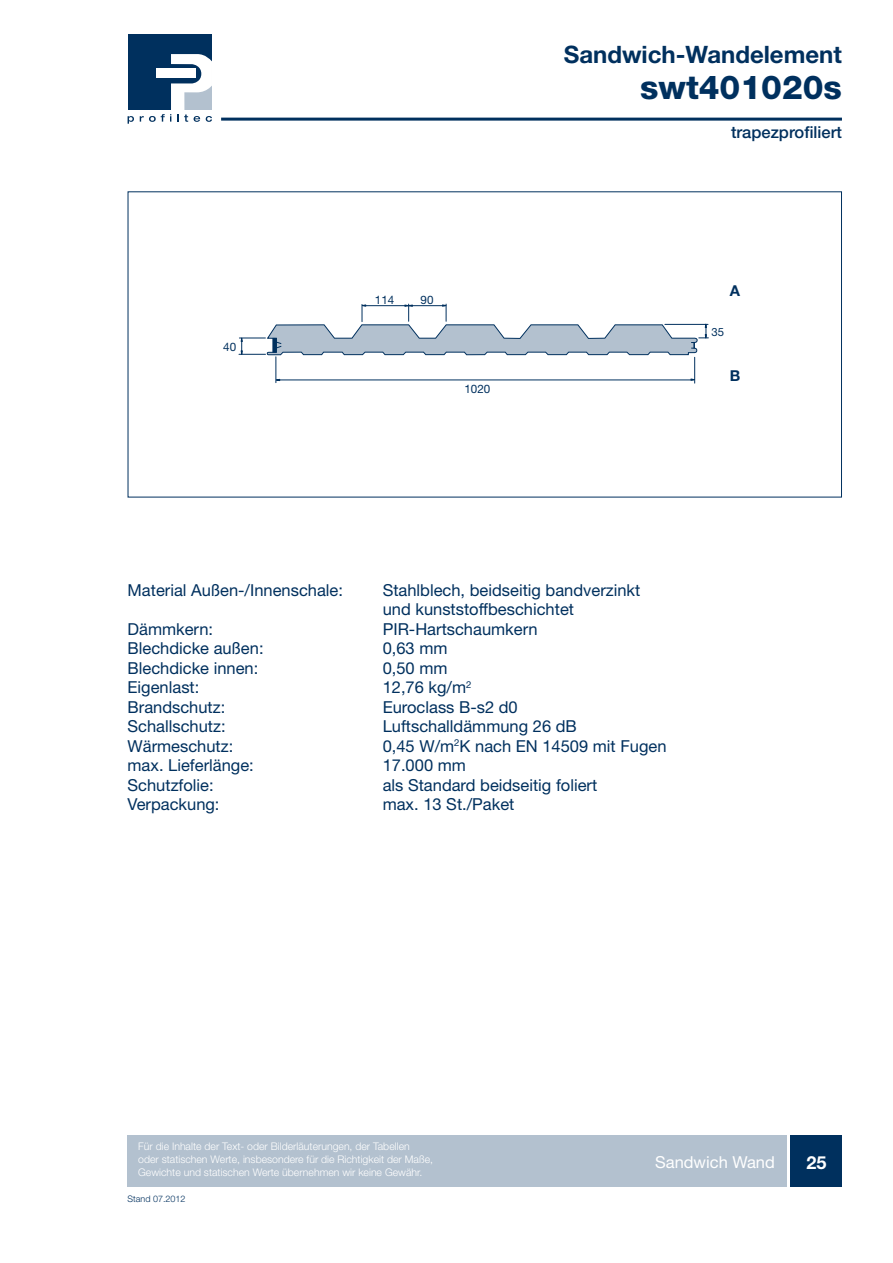
<style>
.page{position:relative;width:893px;height:1263px;background:#fff}
.page>*{position:absolute;margin:0;border:0;box-sizing:border-box;transform-origin:0 0}
.t1{font:800 33px "Helvetica Neue LT";color:#00305e}
.t2{font:700 24px "Helvetica Neue LT";color:#00305e}
.t3{font:700 18px "Helvetica Neue LT";color:#fff}
.t4{font:16.5px/19.5px "Helvetica Neue LT";color:#00305e}
.t5{font:500 16.5px "Helvetica Neue LT";color:#00305e}
.t6{font:16.5px "Helvetica Neue LT";color:#fff}
.t7{font:700 15px "Helvetica Neue LT";color:#00305e}
.t8{font:11.7px "Helvetica Neue LT";color:#00305e}
.t9{font:11.4px "Helvetica Neue LT";color:#00305e}
.t10{font:300 10.5px/12.8px "Helvetica Neue";color:#fff}
.t11{font:300 9px "Helvetica Neue";color:#00305e}
</style>
<div class="page">
<div style="left:128px;top:34px;width:84px;height:76px;background:#00305e"></div>
<svg style="left:128px;top:54px;width:84px;height:70px"></svg>
<hr style="left:221px;top:118px;width:621px;height:3px;background:#00305e">
<div style="left:128px;top:1135px;width:659px;height:51px;background:#b3c1cf"></div>
<div style="left:791px;top:1135px;width:51px;height:51px;background:#00305e"></div>
<svg style="left:239px;top:304px;width:469px;height:79px"></svg>
<div style="left:272px;top:338px;width:5px;height:15px;background:#00305e"></div>
<p class="t8" style="left:223px;top:340px;width:14px">40</p>
<p class="t8" style="left:375px;top:293px;width:21px">114</p>
<p class="t8" style="left:421px;top:292px;width:14px">90</p>
<p class="t8" style="left:464px;top:382px;width:27px">1020</p>
<h2 class="t2" style="left:564px;top:39px;width:280px">Sandwich-Wandelement</h2>
<h1 class="t1" style="left:640px;top:67px;width:203px">swt401020s</h1>
<p class="t5" style="left:731px;top:122px;width:112px">trapezprofiliert</p>
<p class="t7" style="left:730px;top:281px;width:12px">A</p>
<p class="t9" style="left:711px;top:325px;width:14px">35</p>
<p class="t7" style="left:730px;top:367px;width:12px">B</p>
<p class="t4" style="left:128px;top:580px;width:217px">Material Außen-/Innenschale:</p>
<p class="t4" style="left:383px;top:580px;width:259px">Stahlblech, beidseitig bandverzinkt und kunststoffbeschichtet</p>
<p class="t4" style="left:128px;top:619px;width:87px">Dämmkern:</p>
<p class="t4" style="left:383px;top:619px;width:156px">PIR-Hartschaumkern</p>
<p class="t4" style="left:128px;top:638px;width:138px">Blechdicke außen:</p>
<p class="t4" style="left:383px;top:638px;width:66px">0,63 mm</p>
<p class="t4" style="left:128px;top:658px;width:132px">Blechdicke innen:</p>
<p class="t4" style="left:383px;top:658px;width:66px">0,50 mm</p>
<p class="t4" style="left:128px;top:677px;width:73px">Eigenlast:</p>
<p class="t4" style="left:383px;top:677px;width:90px">12,76 kg/m<sup>2</sup></p>
<p class="t4" style="left:128px;top:697px;width:99px">Brandschutz:</p>
<p class="t4" style="left:383px;top:697px;width:137px">Euroclass B-s2 d0</p>
<p class="t4" style="left:128px;top:716px;width:100px">Schallschutz:</p>
<p class="t4" style="left:383px;top:716px;width:196px">Luftschalldämmung 26 dB</p>
<p class="t4" style="left:128px;top:736px;width:107px">Wärmeschutz:</p>
<p class="t4" style="left:383px;top:736px;width:285px">0,45 W/m<sup>2</sup>K nach EN 14509 mit Fugen</p>
<p class="t4" style="left:128px;top:755px;width:128px">max. Lieferlänge:</p>
<p class="t4" style="left:383px;top:755px;width:85px">17.000 mm</p>
<p class="t4" style="left:128px;top:775px;width:88px">Schutzfolie:</p>
<p class="t4" style="left:383px;top:775px;width:216px">als Standard beidseitig foliert</p>
<p class="t4" style="left:128px;top:794px;width:94px">Verpackung:</p>
<p class="t4" style="left:383px;top:794px;width:133px">max. 13 St./Paket</p>
<p class="t10" style="left:138px;top:1140px;width:296px">Für die Inhalte der Text- oder Bilderläuterungen, der Tabellen<br>oder statischen Werte, insbesondere für die Richtigkeit der Maße,<br>Gewichte und statischen Werte übernehmen wir keine Gewähr.</p>
<p class="t11" style="left:128px;top:1193px;width:60px">Stand 07.2012</p>
<p class="t6" style="left:655px;top:1152px;width:121px">Sandwich Wand</p>
<p class="t3" style="left:806px;top:1151px;width:22px">25</p>
</div>
